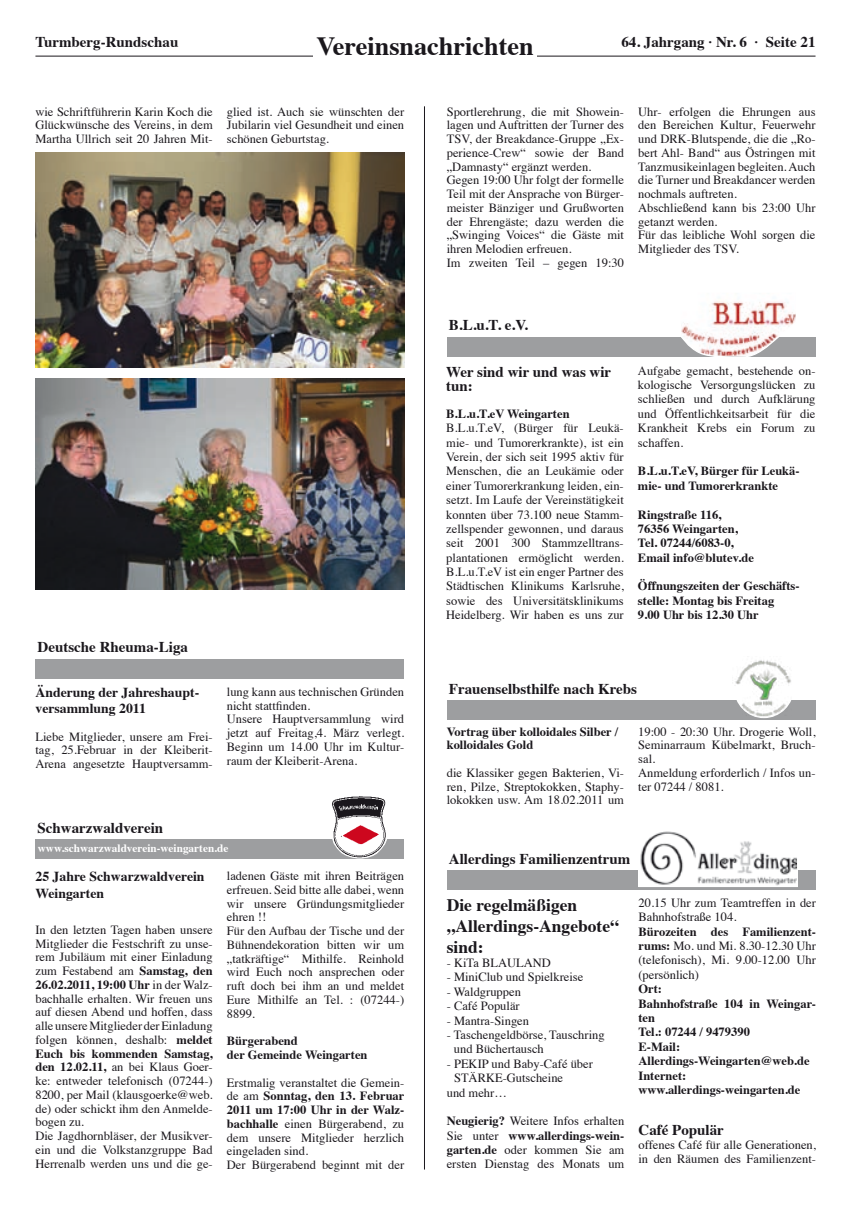
<style>
.page{position:relative;width:851px;height:1205px;background:#fff}
.page>*{position:absolute;margin:0;border:0;box-sizing:border-box;transform-origin:0 0}
.t1{font:700 26.25px "Times";color:#1a171c}
.t2{font:700 17.5px/21px "Times";color:#1a171c}
.t3{font:700 15px/14.4px "Times";color:#1a171c}
.t4{font:700 13.75px/16.5px "Times";color:#1a171c}
.t5{font:12.5px/13.8px "Times";color:#1a171c}
.t6{font:700 12.5px/14.4px "Times";color:#1a171c}
.t7{font:700 11.25px "Times";color:#fff}
.s1{font-weight:700}
</style>
<div class="page">
<hr style="left:35px;top:56px;width:780px;height:1px;background:#1a171c">
<hr style="left:424px;top:106px;width:1px;height:1063px;background:#1a171c">
<div style="left:313px;top:35px;width:224px;height:45px;background:#fff"></div>
<img style="left:36px;top:152px;width:368px;height:215px">
<img style="left:36px;top:378px;width:368px;height:212px">
<div style="left:35px;top:839px;width:369px;height:20px;background:#9d9ea0"></div>
<svg style="left:332px;top:796px;width:55px;height:63px"></svg>
<div style="left:446px;top:337px;width:369px;height:19px;background:#9d9ea0"></div>
<svg style="left:681px;top:301px;width:115px;height:55px"></svg>
<div style="left:446px;top:700px;width:369px;height:19px;background:#9d9ea0"></div>
<img style="left:735px;top:660px;width:57px;height:59px">
<div style="left:446px;top:870px;width:369px;height:19px;background:#9d9ea0"></div>
<img style="left:640px;top:832px;width:155px;height:53px">
<div style="left:638px;top:830px;width:159px;height:57px;border:1px solid #fff"></div>
<div style="left:35px;top:659px;width:369px;height:19px;background:#9d9ea0"></div>
<p class="t3" style="left:35px;top:33px;width:144px">Turmberg-Rundschau</p>
<h1 class="t1" style="left:316px;top:21px;width:219px">Vereinsnachrichten</h1>
<p class="t3" style="left:621px;top:33px;width:196px">64. Jahrgang · Nr. 6 · Seite 21</p>
<p class="t5" style="left:35px;top:104px;width:179px;text-align:justify">wie Schriftführerin Karin Koch die Glückwünsche des Vereins, in dem Martha Ullrich seit 20 Jahren Mit-</p>
<p class="t5" style="left:227px;top:104px;width:179px;text-align:justify">glied ist. Auch sie wünschten der Jubilarin viel Gesundheit und einen schönen Geburtstag.</p>
<p class="t3" style="left:38px;top:638px;width:152px">Deutsche Rheuma-Liga</p>
<p class="t4" style="left:35px;top:682px;width:165px">Änderung der Jahreshaupt&shy;versammlung 2011</p>
<p class="t5" style="left:35px;top:728px;width:179px;text-align:justify">Liebe Mitglieder, unsere am Frei&shy;tag, 25.Februar in der Kleiberit-Arena angesetzte Hauptversamm-</p>
<p class="t5" style="left:227px;top:683px;width:179px">lung kann aus technischen Gründen nicht stattfinden.<br>Unsere Hauptversammlung wird jetzt auf Freitag,4. März verlegt.<br>Beginn um 14.00 Uhr im Kultur&shy;raum der Kleiberit-Arena.</p>
<p class="t3" style="left:38px;top:819px;width:127px">Schwarzwaldverein</p>
<p class="t7" style="left:38px;top:838px;width:192px">www.schwarzwaldverein-weingarten.de</p>
<p class="t4" style="left:35px;top:867px;width:171px">25 Jahre Schwarzwaldverein<br>Weingarten</p>
<p class="t5" style="left:35px;top:922px;width:179px">In den letzten Tagen haben unsere<br>Mitglieder die Festschrift zu unse&shy;rem Jubiläum mit einer Einladung zum Festabend am <span class="s1">Samstag, den<br>26.02.2011, 19:00 Uhr</span> in der Walz&shy;bachhalle erhalten. Wir freuen uns auf diesen Abend und hoffen, dass alle unsere Mitglieder der Einladung folgen können, deshalb: <span class="s1">meldet<br>Euch bis kommenden Samstag, den 12.02.11,</span> an bei Klaus Goer&shy;ke: entweder telefonisch (07244-)<br>8200, per Mail (klausgoerke@web. de) oder schickt ihm den Anmelde&shy;bogen zu.<br>Die Jagdhornbläser, der Musikver&shy;ein und die Volkstanzgruppe Bad<br>Herrenalb werden uns und die ge-</p>
<p class="t5" style="left:227px;top:868px;width:179px">ladenen Gäste mit ihren Beiträgen erfreuen. Seid bitte alle dabei, wenn wir unsere Gründungsmitglieder ehren !!<br>Für den Aufbau der Tische und der<br>Bühnendekoration bitten wir um „tatkräftige“ Mithilfe. Reinhold wird Euch noch ansprechen oder ruft doch bei ihm an und meldet<br>Eure Mithilfe an Tel. : (07244-)<br>8899.</p>
<p class="t6" style="left:227px;top:1033px;width:142px;line-height:13.8px">Bürgerabend<br>der Gemeinde Weingarten</p>
<p class="t5" style="left:227px;top:1074px;width:179px">Erstmalig veranstaltet die Gemein&shy;de am <span class="s1">Sonntag, den 13. Februar<br>2011 um 17:00 Uhr in der Walz&shy;bachhalle</span> einen Bürgerabend, zu dem unsere Mitglieder herzlich eingeladen sind.<br>Der Bürgerabend beginnt mit der</p>
<p class="t5" style="left:446px;top:104px;width:179px">Sportlerehrung, die mit Showein&shy;lagen und Auftritten der Turner des<br>TSV, der Breakdance-Gruppe „Ex&shy;perience-Crew“ sowie der Band „Damnasty“ ergänzt werden.<br>Gegen 19:00 Uhr folgt der formelle<br>Teil mit der Ansprache von Bürger&shy;meister Bänziger und Grußworten der Ehrengäste; dazu werden die „Swinging Voices“ die Gäste mit ihren Melodien erfreuen.<br>Im zweiten Teil – gegen 19:30</p>
<p class="t5" style="left:638px;top:104px;width:179px">Uhr- erfolgen die Ehrungen aus den Bereichen Kultur, Feuerwehr und DRK-Blutspende, die die „Ro&shy;bert Ahl- Band“ aus Östringen mit<br>Tanzmusikeinlagen begleiten. Auch die Turner und Breakdancer werden nochmals auftreten.<br>Abschließend kann bis 23:00 Uhr getanzt werden.<br>Für das leibliche Wohl sorgen die<br>Mitglieder des TSV.</p>
<p class="t3" style="left:449px;top:317px;width:81px">B.L.u.T. e.V.</p>
<p class="t3" style="left:446px;top:363px;width:166px">Wer sind wir und was wir tun:</p>
<p class="t6" style="left:446px;top:405px;width:125px">B.L.u.T.eV Weingarten</p>
<p class="t5" style="left:446px;top:420px;width:179px;line-height:14.4px;text-align:justify">B.L.u.T.eV, (Bürger für Leukä&shy;mie- und Tumorerkrankte), ist ein Verein, der sich seit 1995 aktiv für Menschen, die an Leukämie oder einer Tumorerkrankung leiden, ein&shy;setzt. Im Laufe der Vereinstätigkeit konnten über 73.100 neue Stamm&shy;zellspender gewonnen, und daraus seit 2001 300 Stammzelltrans&shy;plantationen ermöglicht werden.<br>B.L.u.T.eV ist ein enger Partner des Städtischen Klinikums Karlsruhe, sowie des Universitätsklinikums Heidelberg. Wir haben es uns zur</p>
<p class="t5" style="left:638px;top:362px;width:179px;line-height:14.4px;text-align:justify">Aufgabe gemacht, bestehende on&shy;kologische Versorgungslücken zu schließen und durch Aufklärung und Öffentlichkeitsarbeit für die Krankheit Krebs ein Forum zu schaffen.</p>
<p class="t6" style="left:638px;top:463px;width:163px">B.L.u.T.eV, Bürger für Leukä&shy;mie- und Tumorerkrankte</p>
<p class="t6" style="left:638px;top:506px;width:117px">Ringstraße 116,<br>76356 Weingarten,<br>Tel. 07244/6083-0,<br>Email info@blutev.de</p>
<p class="t6" style="left:638px;top:578px;width:163px">Öffnungszeiten der Geschäfts&shy;stelle: Montag bis Freitag<br>9.00 Uhr bis 12.30 Uhr</p>
<p class="t3" style="left:449px;top:680px;width:190px">Frauenselbsthilfe nach Krebs</p>
<p class="t6" style="left:446px;top:723px;width:173px;line-height:13.8px">Vortrag über kolloidales Silber / kolloidales Gold</p>
<p class="t5" style="left:446px;top:765px;width:179px;text-align:justify">die Klassiker gegen Bakterien, Vi&shy;ren, Pilze, Streptokokken, Staphy&shy;lokokken usw. Am 18.02.2011 um</p>
<p class="t5" style="left:638px;top:723px;width:179px">19:00 - 20:30 Uhr. Drogerie Woll,<br>Seminarraum Kübelmarkt, Bruch&shy;sal.<br>Anmeldung erforderlich / Infos un&shy;ter 07244 / 8081.</p>
<p class="t3" style="left:449px;top:850px;width:183px">Allerdings Familienzentrum</p>
<h2 class="t2" style="left:446px;top:892px;width:174px">Die regelmäßigen „Allerdings-Angebote“ sind:</h2>
<p class="t5" style="left:446px;top:955px;width:105px">- KiTa BLAULAND</p>
<p class="t5" style="left:446px;top:969px;width:138px">- MiniClub und Spielkreise</p>
<p class="t5" style="left:446px;top:983px;width:76px">- Waldgruppen</p>
<p class="t5" style="left:446px;top:998px;width:74px">- Café Populär</p>
<p class="t5" style="left:446px;top:1012px;width:84px">- Mantra-Singen</p>
<p class="t5" style="left:454px;top:1026px;width:152px;line-height:14.4px;text-indent:-7px">- Taschengeldbörse, Tauschring und Büchertausch</p>
<p class="t5" style="left:446px;top:1055px;width:148px">- PEKIP und Baby-Café über</p>
<p class="t5" style="left:454px;top:1070px;width:111px">STÄRKE-Gutscheine</p>
<p class="t5" style="left:446px;top:1084px;width:62px">und mehr…</p>
<p class="t5" style="left:446px;top:1113px;width:179px;line-height:14.4px;text-align:justify"><span class="s1">Neugierig?</span> Weitere Infos erhalten Sie unter <span class="s1">www.allerdings-wein&shy;garten.de</span> oder kommen Sie am ersten Dienstag des Monats um</p>
<p class="t5" style="left:638px;top:894px;width:179px;line-height:14.4px">20.15 Uhr zum Teamtreffen in der<br>Bahnhofstraße 104.</p>
<p class="t5" style="left:638px;top:923px;width:179px;line-height:14.4px;text-align:justify"><span class="s1">Bürozeiten des Familienzent&shy;rums:</span> Mo. und Mi. 8.30-12.30 Uhr (telefonisch), Mi. 9.00-12.00 Uhr (persönlich)</p>
<p class="t6" style="left:638px;top:980px;width:179px">Ort:<br>Bahnhofstraße 104 in Weingar&shy;ten<br>Tel.: 07244 / 9479390<br>E-Mail:<br>Allerdings-Weingarten@web.de<br>Internet: www.allerdings-weingarten.de</p>
<p class="t3" style="left:638px;top:1121px;width:87px">Café Populär</p>
<p class="t5" style="left:638px;top:1136px;width:179px">offenes Café für alle Generationen, in den Räumen des Familienzent-</p>
</div>
